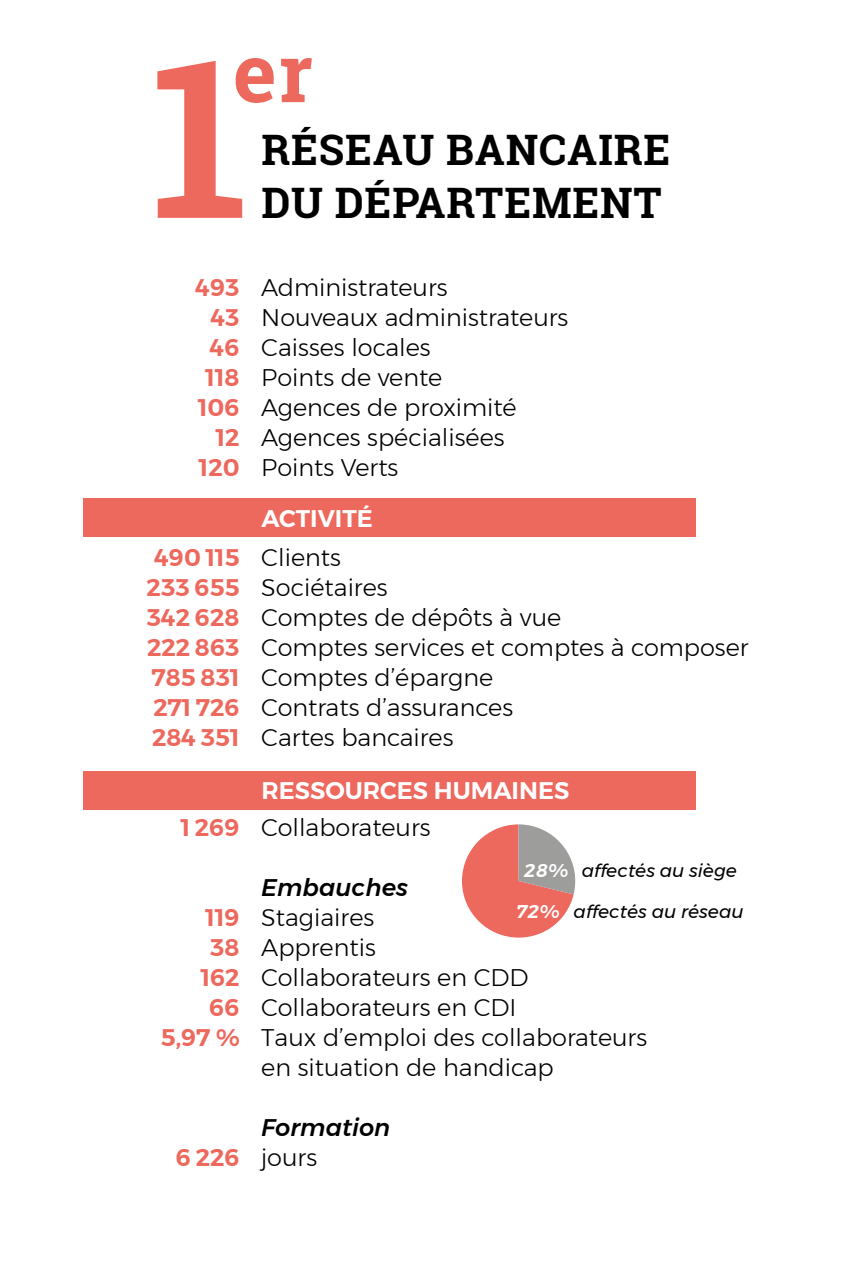
<style>
.page{position:relative;width:858px;height:1283px;background:#fff}
.page>*{position:absolute;margin:0;border:0;box-sizing:border-box;transform-origin:0 0}
.t1{font:700 220.8px "Roboto Slab";color:#ed685d}
.t2{font:700 81.9px "Roboto Slab";color:#ed685d}
.t3{font:700 42px "Roboto Slab";letter-spacing:.02em;color:#000}
.t4{font:300 24px/30px "Montserrat";color:#000}
.t5{font:600 24px/30px "Montserrat";color:#ed685d;text-align:right}
.t6{font:600 24px "Montserrat";color:#fff}
.t7{font:italic 500 24px "Montserrat";color:#000}
.t8{font:italic 18.3px "Montserrat";color:#000}
.t9{font:italic 600 18.3px "Montserrat";color:#fff}
</style>
<div class="page">
<div style="left:83px;top:498px;width:613px;height:39px;background:#ed685d"></div>
<div style="left:83px;top:771px;width:613px;height:39px;background:#ed685d"></div>
<svg style="left:462px;top:824px;width:114px;height:113px"></svg>
<h2 class="t2" style="left:233px;top:16px;width:81px">er</h2>
<h1 class="t1" style="left:151px;top:-14px;width:99px">1</h1>
<h3 class="t3" style="left:261px;top:121px;width:410px">RÉSEAU BANCAIRE</h3>
<h3 class="t3" style="left:261px;top:174px;width:402px">DU DÉPARTEMENT</h3>
<p class="t5" style="left:196px;top:272px;width:45px">493<br>43<br>46<br>118<br>106<br>12<br>120</p>
<p class="t5" style="left:147px;top:542px;width:94px;text-align:center">490 115<br>233 655<br>342 628<br>222 863<br>785 831<br>271 726<br>284 351</p>
<p class="t5" style="left:181px;top:812px;width:60px">1 269</p>
<p class="t5" style="left:161px;top:902px;width:80px">119<br>38<br>162<br>66<br>5,97 %</p>
<p class="t5" style="left:176px;top:1142px;width:65px">6 226</p>
<p class="t4" style="left:261px;top:272px;width:308px">Administrateurs<br>Nouveaux administrateurs<br>Caisses locales<br>Points de vente<br>Agences de proximité<br>Agences spécialisées<br>Points Verts</p>
<p class="t6" style="left:261px;top:499px;width:113px">ACTIVITÉ</p>
<p class="t4" style="left:261px;top:542px;width:489px">Clients<br>Sociétaires<br>Comptes de dépôts à vue<br>Comptes services et comptes à composer<br>Comptes d’épargne<br>Contrats d’assurances<br>Cartes bancaires</p>
<p class="t6" style="left:261px;top:771px;width:309px">RESSOURCES HUMAINES</p>
<p class="t4" style="left:261px;top:812px;width:171px">Collaborateurs</p>
<p class="t8" style="left:581px;top:856px;width:156px">affectés au siège</p>
<p class="t8" style="left:573px;top:897px;width:171px">affectés au réseau</p>
<p class="t9" style="left:524px;top:855px;width:46px">28%</p>
<p class="t9" style="left:515px;top:897px;width:46px">72%</p>
<p class="t7" style="left:261px;top:868px;width:148px">Embauches</p>
<p class="t4" style="left:261px;top:902px;width:387px">Stagiaires<br>Apprentis<br>Collaborateurs en CDD<br>Collaborateurs en CDI<br>Taux d’emploi des collaborateurs en situation de handicap</p>
<p class="t7" style="left:261px;top:1108px;width:130px">Formation</p>
<p class="t4" style="left:261px;top:1142px;width:57px">jours</p>
</div>
